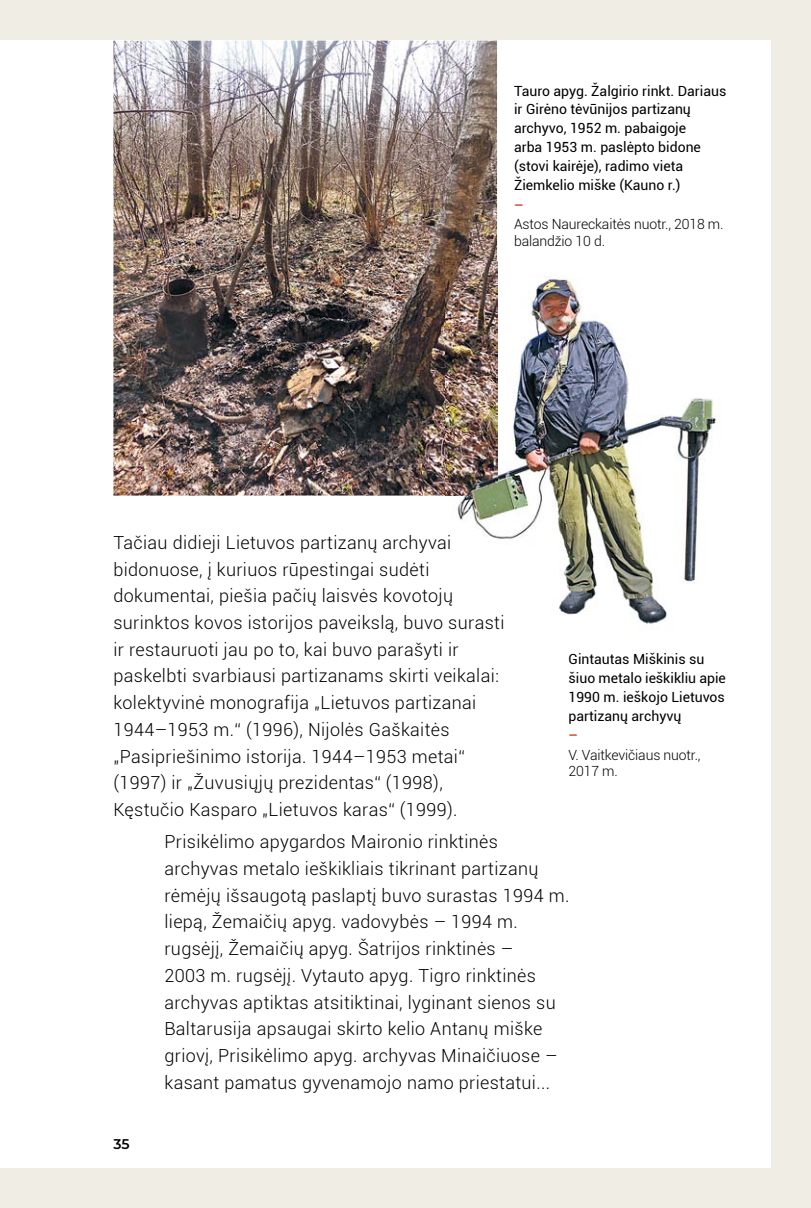
<style>
.page{position:relative;width:811px;height:1208px;background:#fff}
.page>*{position:absolute;margin:0;border:0;box-sizing:border-box;transform-origin:0 0}
.t1{font:300 18px/26.6px "Roboto";letter-spacing:.02em;color:#000}
.t2{font:14px/18.8px "Roboto";color:#000}
.t3{font:300 14px/16.8px "Roboto";letter-spacing:-.01em;color:#000}
.t4{font:600 14px "Montserrat";color:#000}
.t5{font:700 14px "Roboto";color:#cc5e3b}
</style>
<div class="page">
<div style="left:0;top:0;width:811px;height:40px;background:#efede4"></div>
<div style="left:0;top:1168px;width:811px;height:40px;background:#efede4"></div>
<div style="left:771px;top:0;width:40px;height:1208px;background:#efede4"></div>
<img style="left:113px;top:41px;width:384px;height:454px">
<img style="left:445px;top:261px;width:274px;height:363px">
<img style="left:445px;top:261px;width:52px;height:234px">
<p class="t2" style="left:514px;top:81px;width:214px">Tauro apyg. Žalgirio rinkt. Dariaus ir Girėno tėvūnijos partizanų archyvo, 1952 m. pabaigoje<br>arba 1953 m. paslėpto bidone (stovi kairėje), radimo vieta<br>Žiemkelio miške (Kauno r.)</p>
<p class="t5" style="left:514px;top:195px;width:11px">–</p>
<p class="t3" style="left:514px;top:215px;width:211px">Astos Naureckaitės nuotr., 2018 m. balandžio 10 d.</p>
<p class="t1" style="left:113px;top:528px;width:392px">Tačiau didieji Lietuvos partizanų archyvai bidonuose, į kuriuos rūpestingai sudėti dokumentai, piešia pačių laisvės kovotojų surinktos kovos istorijos paveikslą, buvo surasti ir restauruoti jau po to, kai buvo parašyti ir paskelbti svarbiausi partizanams skirti veikalai: kolektyvinė monografija „Lietuvos partizanai 1944–1953 m.“ (1996), Nijolės Gaškaitės „Pasipriešinimo istorija. 1944–1953 metai“ (1997) ir „Žuvusiųjų prezidentas“ (1998), Kęstučio Kasparo „Lietuvos karas“ (1999).</p>
<p class="t1" style="left:164px;top:828px;width:406px">Prisikėlimo apygardos Maironio rinktinės archyvas metalo ieškikliais tikrinant partizanų rėmėjų išsaugotą paslaptį buvo surastas 1994 m. liepą, Žemaičių apyg. vadovybės – 1994 m. rugsėjį, Žemaičių apyg. Šatrijos rinktinės –<br>2003 m. rugsėjį. Vytauto apyg. Tigro rinktinės archyvas aptiktas atsitiktinai, lyginant sienos su Baltarusija apsaugai skirto kelio Antanų miške griovį, Prisikėlimo apyg. archyvas Minaičiuose – kasant pamatus gyvenamojo namo priestatui...</p>
<p class="t2" style="left:568px;top:649px;width:159px">Gintautas Miškinis su šiuo metalo ieškikliu apie<br>1990 m. ieškojo Lietuvos partizanų archyvų</p>
<p class="t5" style="left:568px;top:725px;width:11px">–</p>
<p class="t3" style="left:568px;top:745px;width:134px">V. Vaitkevičiaus nuotr.,<br>2017 m.</p>
<p class="t4" style="left:113px;top:1134px;width:18px">35</p>
</div>
